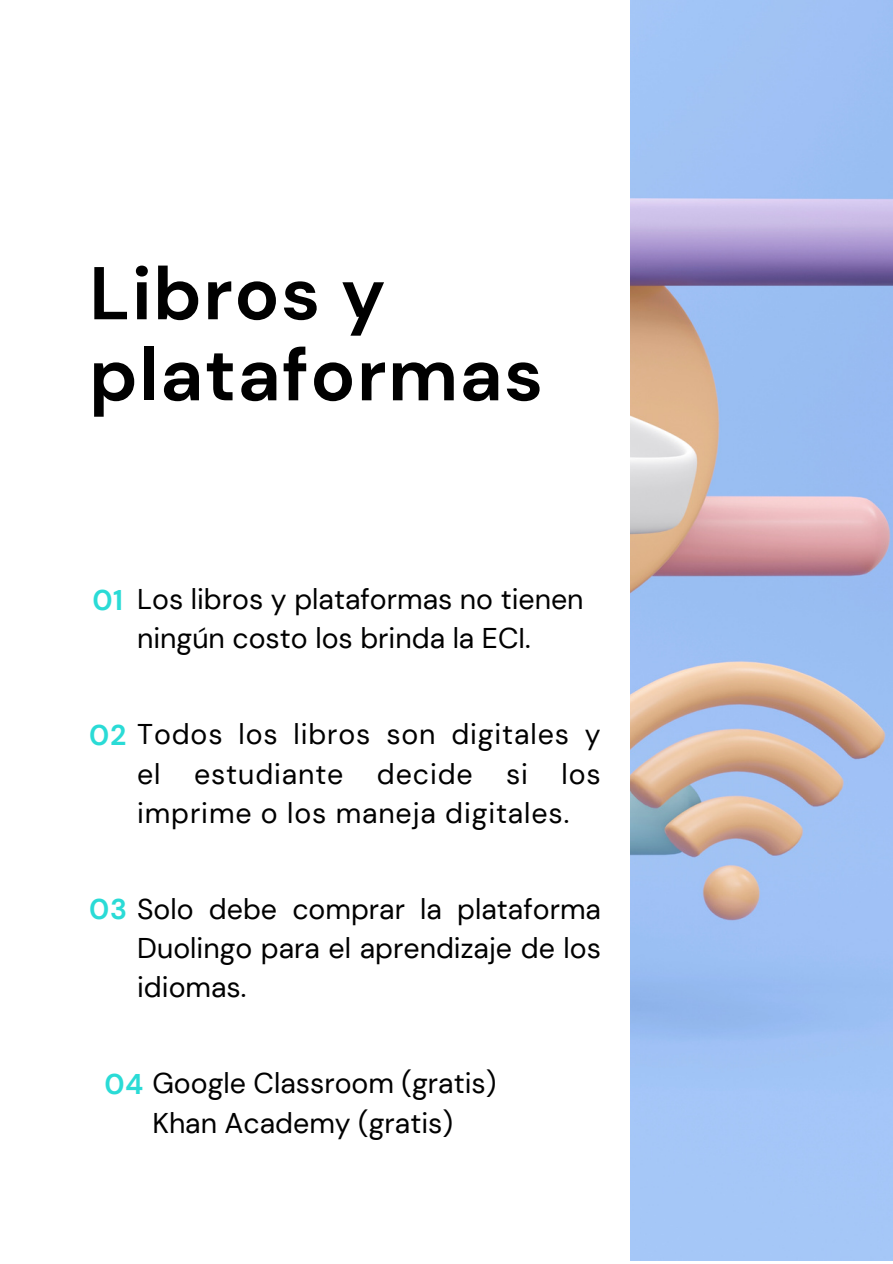
<style>
.page{position:relative;width:893px;height:1264px;background:#fff}
.page>*{position:absolute;margin:0;border:0;box-sizing:border-box;transform-origin:0 0}
.t1{font:700 74.55px/81px "DM Sans";letter-spacing:.02em;color:#000}
.t2{font:28.5px/39.3px "DM Sans";color:#000}
.t3{font:28.5px/39.3px "DM Sans";letter-spacing:.03em;color:#000}
.t4{font:700 28.5px "DM Sans";color:#2adbd6}
.s1{font-weight:700;color:#2adbd6}
</style>
<div class="page">
<img style="left:631px;top:0;width:261px;height:1260px">
<p class="t1" style="left:89px;top:253px;width:455px">Libros y plataformas</p>
<p class="t4" style="left:92px;top:581px;width:32px">01</p>
<p class="t2" style="left:137px;top:579px;width:448px">Los libros y plataformas no tienen ningún costo los brinda la ECI.</p>
<p class="t3" style="left:89px;top:715px;width:513px"><span class="s1">02</span> Todos los libros son digitales y</p>
<p class="t3" style="left:137px;top:754px;width:465px">el estudiante decide si los imprime o los maneja digitales.</p>
<p class="t2" style="left:89px;top:889px;width:513px"><span class="s1">03</span> Solo debe comprar la plataforma</p>
<p class="t2" style="left:137px;top:928px;width:465px">Duolingo para el aprendizaje de los idiomas.</p>
<p class="t2" style="left:104px;top:1063px;width:393px"><span class="s1">04</span> Google Classroom (gratis)</p>
<p class="t2" style="left:152px;top:1103px;width:302px">Khan Academy (gratis)</p>
</div>
